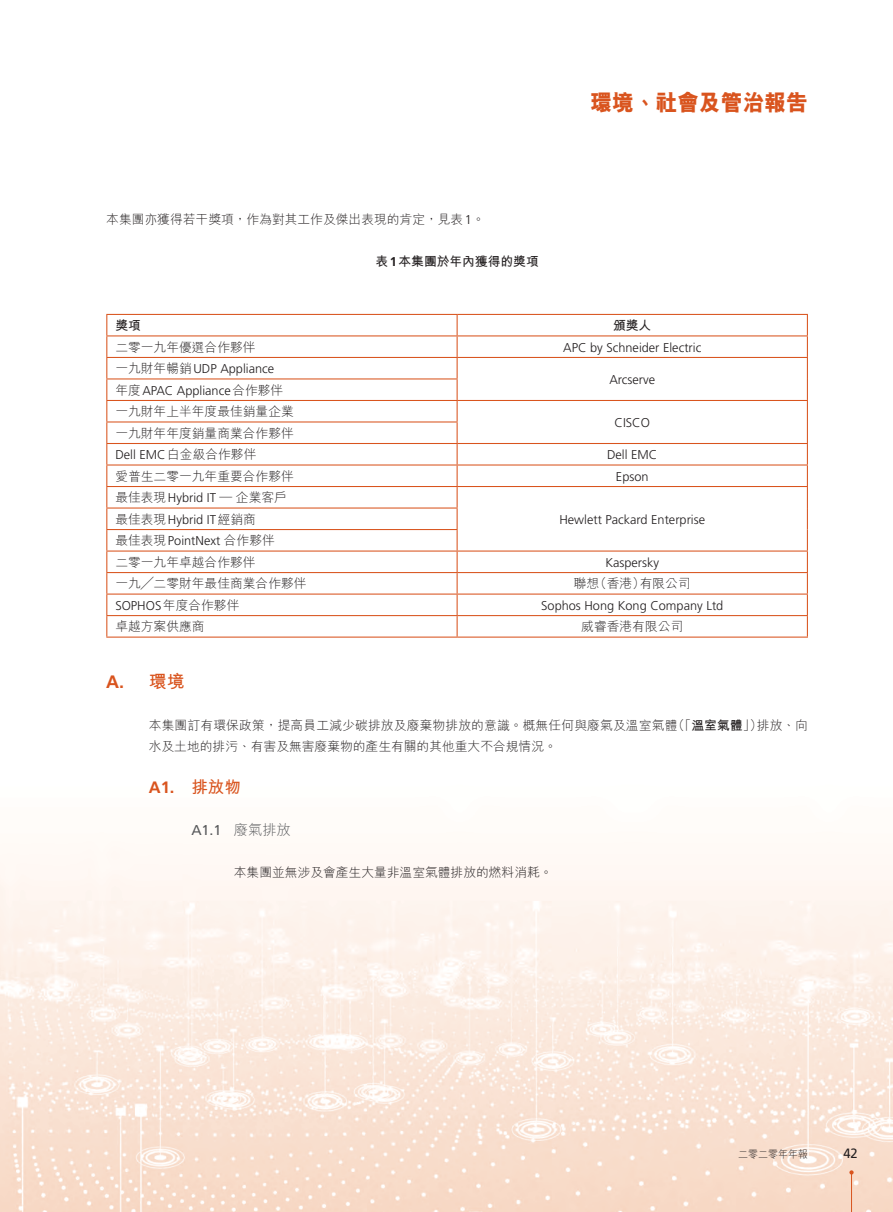
<style>
.page{position:relative;width:893px;height:1212px;background:#fff}
.page>*{position:absolute;margin:0;border:0;box-sizing:border-box;transform-origin:0 0}
.t1{font:800 22.8px "M Hei HK";color:#d9541e;scale:.95 1}
.t2{font:700 18px "M Hei HK";color:#d9541e}
.t3{font:700 18px "Frutiger LT Std";color:#d9541e}
.t4{font:700 16.5px "M Hei HK";color:#d9541e}
.t5{font:700 16.5px "Frutiger LT Std";color:#d9541e}
.t6{font:300 14.25px "M Hei HK";color:#58595b}
.t7{font:14.25px "Frutiger LT Std";color:#58595b}
.t8{font:13.5px "Frutiger LT Std";color:#231f20;scale:.95 1}
.t9{font:300 12.75px/21.5px "M Hei HK";color:#231f20}
.t10{font:300 12.75px/21.5px "Frutiger LT Std";color:#231f20}
.t11{font:700 12.75px "M Hei HK";color:#231f20}
.t12{font:300 10.5px "M Hei HK";color:#231f20;scale:.95 1}
.s1{font-family:"Frutiger LT Std"}
.s2{font-family:"M Hei HK"}
.s3{font-weight:700}
</style>
<div class="page">
<img style="left:0;top:313px;width:893px;height:899px">
<hr style="left:851px;top:1172px;width:1px;height:40px;background:#d9541e">
<svg style="left:849px;top:1170px;width:5px;height:4px"></svg>
<hr style="left:106px;top:314px;width:351px;height:1px;background:#d9541e">
<hr style="left:457px;top:314px;width:351px;height:1px;background:#d9541e">
<hr style="left:106px;top:335px;width:351px;height:1px;background:#d9541e">
<hr style="left:457px;top:335px;width:351px;height:1px;background:#d9541e">
<hr style="left:106px;top:357px;width:351px;height:1px;background:#d9541e">
<hr style="left:457px;top:357px;width:351px;height:1px;background:#d9541e">
<hr style="left:106px;top:378px;width:352px;height:1px;background:#d9541e">
<hr style="left:106px;top:400px;width:351px;height:1px;background:#d9541e">
<hr style="left:457px;top:400px;width:351px;height:1px;background:#d9541e">
<hr style="left:106px;top:421px;width:352px;height:1px;background:#d9541e">
<hr style="left:106px;top:443px;width:351px;height:1px;background:#d9541e">
<hr style="left:457px;top:443px;width:351px;height:1px;background:#d9541e">
<hr style="left:106px;top:464px;width:351px;height:1px;background:#d9541e">
<hr style="left:457px;top:464px;width:351px;height:1px;background:#d9541e">
<hr style="left:106px;top:486px;width:351px;height:1px;background:#d9541e">
<hr style="left:457px;top:486px;width:351px;height:1px;background:#d9541e">
<hr style="left:106px;top:507px;width:352px;height:1px;background:#d9541e">
<hr style="left:106px;top:529px;width:352px;height:1px;background:#d9541e">
<hr style="left:106px;top:550px;width:351px;height:2px;background:#d9541e">
<hr style="left:106px;top:572px;width:351px;height:1px;background:#d9541e">
<hr style="left:457px;top:550px;width:351px;height:2px;background:#d9541e">
<hr style="left:457px;top:572px;width:351px;height:1px;background:#d9541e">
<hr style="left:106px;top:593px;width:351px;height:2px;background:#d9541e">
<hr style="left:457px;top:593px;width:351px;height:2px;background:#d9541e">
<hr style="left:106px;top:615px;width:351px;height:1px;background:#d9541e">
<svg style="left:106px;top:315px;width:1px;height:321px"></svg>
<hr style="left:457px;top:615px;width:351px;height:1px;background:#d9541e">
<svg style="left:457px;top:315px;width:1px;height:321px"></svg>
<svg style="left:807px;top:315px;width:1px;height:321px"></svg>
<hr style="left:106px;top:636px;width:351px;height:2px;background:#d9541e">
<hr style="left:457px;top:636px;width:351px;height:2px;background:#d9541e">
<h1 class="t1" style="left:590px;top:91px;width:230px">環境、社會及管治報告</h1>
<p class="t9" style="left:106px;top:208px;width:380px">本集團亦獲得若干獎項，作為對其工作及傑出表現的肯定，見表 。<span class="s1">1</span></p>
<p class="t11" style="left:375px;top:252px;width:165px">表<span class="s1">1</span>本集團於年內獲得的獎項</p>
<p class="t11" style="left:115px;top:316px;width:27px">獎項</p>
<p class="t9" style="left:115px;top:336px;width:142px">二零一九年優選合作夥伴</p>
<p class="t10" style="left:115px;top:380px;width:170px"><span class="s2">年度</span>APAC Appliance<span class="s2">合作夥伴</span></p>
<p class="t10" style="left:115px;top:358px;width:160px"><span class="s2">一九財年暢銷</span>UDP Appliance</p>
<p class="t9" style="left:115px;top:400px;width:180px">一九財年上半年度最佳銷量企業一九財年年度銷量商業合作夥伴</p>
<p class="t10" style="left:115px;top:444px;width:143px">Dell EMC<span class="s2">白金級合作夥伴</span></p>
<p class="t9" style="left:115px;top:465px;width:180px">愛普生二零一九年重要合作夥伴最佳表現<span class="s1">Hybrid IT</span> — 企業客戶</p>
<p class="t10" style="left:115px;top:509px;width:161px"><span class="s2">最佳表現</span>Hybrid IT<span class="s2">經銷商<br>最佳表現</span>PointNext <span class="s2">合作夥伴</span></p>
<p class="t9" style="left:115px;top:551px;width:142px">二零一九年卓越合作夥伴</p>
<p class="t9" style="left:115px;top:573px;width:193px">一九╱二零財年最佳商業合作夥伴</p>
<p class="t11" style="left:613px;top:316px;width:40px">頒獎人</p>
<p class="t10" style="left:563px;top:337px;width:140px">APC by Schneider Electric</p>
<p class="t10" style="left:609px;top:369px;width:47px">Arcserve</p>
<p class="t10" style="left:615px;top:412px;width:37px">CISCO</p>
<p class="t10" style="left:607px;top:444px;width:52px">Dell EMC</p>
<p class="t10" style="left:616px;top:466px;width:34px">Epson</p>
<p class="t10" style="left:559px;top:509px;width:147px">Hewlett Packard Enterprise</p>
<p class="t10" style="left:605px;top:552px;width:55px">Kaspersky</p>
<p class="t9" style="left:594px;top:573px;width:52px">（香港）</p>
<p class="t9" style="left:574px;top:573px;width:27px">聯想</p>
<p class="t9" style="left:640px;top:573px;width:52px">有限公司</p>
<p class="t10" style="left:115px;top:595px;width:126px">SOPHOS<span class="s2">年度合作夥伴</span></p>
<p class="t9" style="left:115px;top:616px;width:91px">卓越方案供應商</p>
<h2 class="t3" style="left:106px;top:671px;width:19px">A.</h2>
<h2 class="t2" style="left:149px;top:668px;width:37px">環境</h2>
<p class="t10" style="left:541px;top:595px;width:184px">Sophos Hong Kong Company Ltd</p>
<p class="t9" style="left:581px;top:616px;width:103px">威睿香港有限公司</p>
<p class="t9" style="left:149px;top:714px;width:530px;line-height:21px">本集團訂有環保政策，提高員工減少碳排放及廢棄物排放的意識。概無任何與廢氣及溫室氣體水及土地的排污、有害及無害廢棄物的產生有關的其他重大不合規情況。</p>
<p class="t4" style="left:191px;top:775px;width:51px">排放物</p>
<p class="t9" style="left:672px;top:714px;width:92px">（「<span class="s3">溫室氣體</span>」）</p>
<p class="t9" style="left:757px;top:714px;width:53px">排放、向</p>
<p class="t5" style="left:149px;top:777px;width:27px">A1.</p>
<p class="t7" style="left:191px;top:821px;width:32px">A1.1</p>
<p class="t6" style="left:234px;top:822px;width:58px">廢氣排放</p>
<p class="t9" style="left:234px;top:861px;width:320px">本集團並無涉及會產生大量非溫室氣體排放的燃料消耗。</p>
<p class="t12" style="left:738px;top:1148px;width:75px">二零二零年年報</p>
<p class="t8" style="left:843px;top:1145px;width:17px">42</p>
</div>
